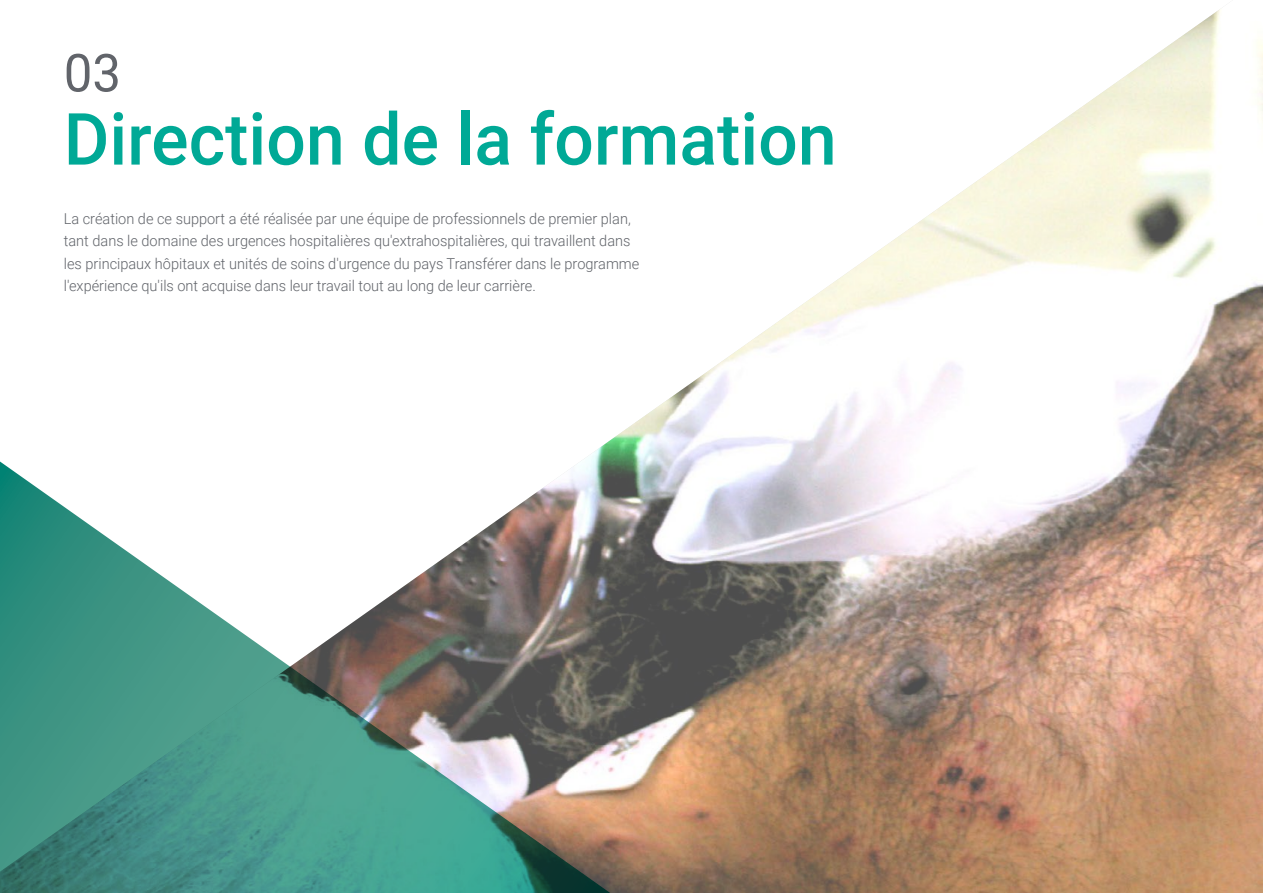
<style>
.page{position:relative;width:1263px;height:893px;background:#fff}
.page>*{position:absolute;margin:0;border:0;box-sizing:border-box;transform-origin:0 0}
.t1{font:500 72px "Roboto";color:#00a996}
.t2{font:52.5px "Roboto";color:#61646a}
.t3{font:300 15px/22.5px "Roboto";color:#61646a}
</style>
<div class="page">
<img style="left:602px;top:9px;width:661px;height:884px">
<svg style="left:0;top:446px;width:640px;height:447px"></svg>
<h2 class="t2" style="left:64px;top:36px;width:59px">03</h2>
<h1 class="t1" style="left:64px;top:89px;width:774px">Direction de la formation</h1>
<p class="t3" style="left:64px;top:207px;width:577px">La création de ce support a été réalisée par une équipe de professionnels de premier plan, tant dans le domaine des urgences hospitalières qu'extrahospitalières, qui travaillent dans les principaux hôpitaux et unités de soins d'urgence du pays Transférer dans le programme l'expérience qu'ils ont acquise dans leur travail tout au long de leur carrière.</p>
</div>
